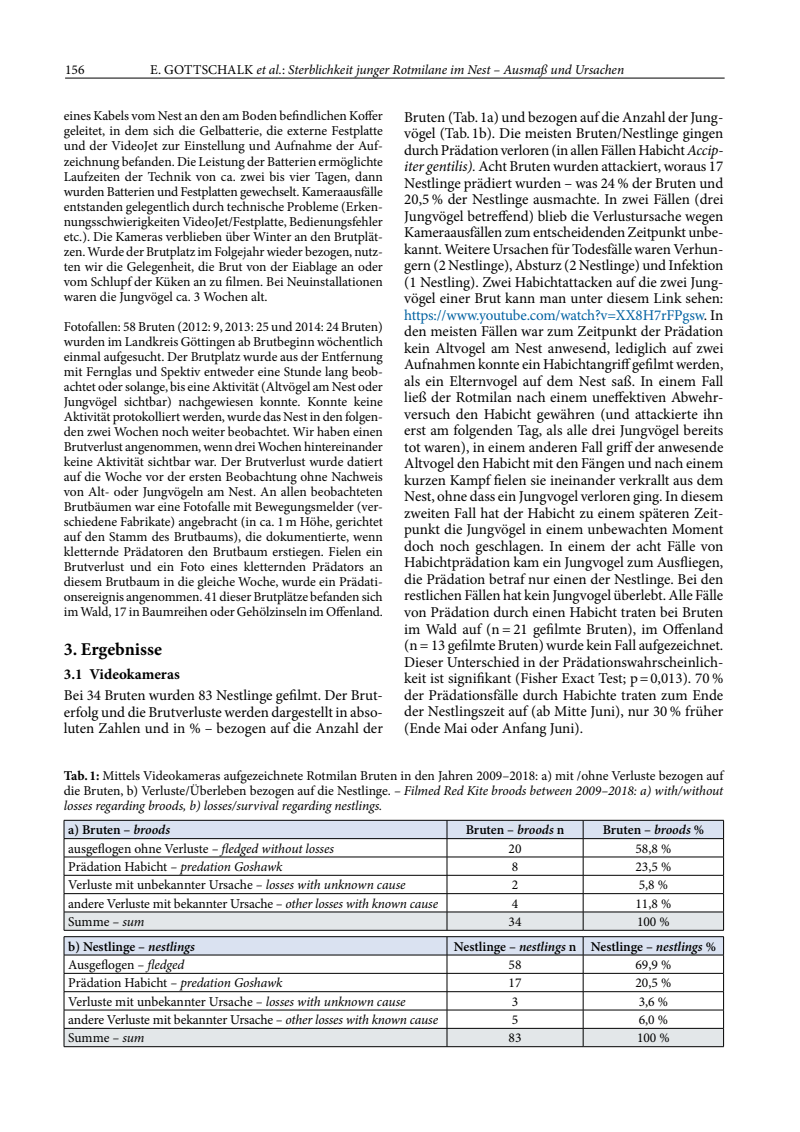
<style>
.page{position:relative;width:800px;height:1132px;background:#fff}
.page>*{position:absolute;margin:0;border:0;box-sizing:border-box;transform-origin:0 0}
.Titel_1{font:700 18px "Minion Pro";color:#000}
.Grundschrift_ohne_Ei{font:15px/16.5px "Minion Pro";letter-spacing:-.005em;color:#000;text-align:justify}
.Titel_2_nach_Titel_1{font:700 15px "Minion Pro";color:#000}
.Material_ohne_Einz{font:13.5px/15px "Minion Pro";letter-spacing:-.01em;color:#000;text-align:justify}
.Material_mit_Einz{font:13.5px/15px "Minion Pro";letter-spacing:-.005em;color:#000;text-align:justify}
.Tabelle{font:13.5px "Minion Pro";color:#000}
.Legende{font:13.5px/15px "Minion Pro";color:#000;text-align:justify}
.Tabelle-2{font:italic 13.5px "Minion Pro";letter-spacing:-.01em;color:#000}
.Tabelle-3{font:600 13.5px "Minion Pro";letter-spacing:-.005em;color:#000}
.s1{font-style:normal}
.s2{font-style:italic}
.s3{color:#0061a1}
.s4{font-weight:700}
</style>
<div class="page">
<hr style="left:65px;top:78px;width:659px;height:1px;background:#000">
<hr style="left:64px;top:819px;width:383px;height:1px;background:#000">
<hr style="left:447px;top:819px;width:136px;height:1px;background:#000">
<hr style="left:583px;top:819px;width:140px;height:1px;background:#000">
<svg style="left:64px;top:820px;width:660px;height:110px"></svg>
<hr style="left:64px;top:929px;width:383px;height:1px;background:#000">
<hr style="left:447px;top:929px;width:136px;height:1px;background:#000">
<hr style="left:583px;top:929px;width:140px;height:1px;background:#000">
<svg style="left:64px;top:936px;width:660px;height:110px"></svg>
<hr style="left:64px;top:1046px;width:383px;height:1px;background:#000">
<hr style="left:447px;top:1046px;width:136px;height:1px;background:#000">
<hr style="left:583px;top:1046px;width:140px;height:1px;background:#000">
<p class="Material_ohne_Einz" style="left:65px;top:62px;width:21px">156</p>
<p class="Tabelle-2" style="left:150px;top:60px;width:475px"><span class="s1">E. GOTTSCHALK</span> et al.<span class="s1">:</span> Sterblichkeit junger Rotmilane im Nest – Ausmaß und Ursachen</p>
<p class="Material_mit_Einz" style="left:64px;top:109px;width:320px">eines Kabels vom Nest an den am Boden befindlichen Koffer geleitet, in dem sich die Gelbatterie, die externe Festplatte und der VideoJet zur Einstellung und Aufnahme der Auf&shy;zeichnung befanden. Die Leistung der Batterien ermöglichte Laufzeiten der Technik von ca. zwei bis vier Tagen, dann wurden Batterien und Festplatten gewechselt. Kameraausfälle entstanden gelegentlich durch technische Probleme (Erken&shy;nungsschwierigkeiten VideoJet/Festplatte, Bedienungsfehler etc.). Die Kameras verblieben über Winter an den Brutplät&shy;zen. Wurde der Brutplatz im Folgejahr wieder bezogen, nutz&shy;ten wir die Gelegenheit, die Brut von der Eiablage an oder vom Schlupf der Küken an zu filmen. Bei Neuinstallationen waren die Jungvögel ca. 3 Wochen alt.</p>
<p class="Material_ohne_Einz" style="left:64px;top:319px;width:320px">Fotofallen: 58 Bruten (2012: 9, 2013: 25 und 2014: 24 Bruten) wurden im Landkreis Göttingen ab Brutbeginn wöchentlich einmal aufgesucht. Der Brutplatz wurde aus der Entfernung mit Fernglas und Spektiv entweder eine Stunde lang beob&shy;achtet oder solange, bis eine Aktivität (Altvögel am Nest oder Jungvögel sichtbar) nachgewiesen konnte. Konnte keine Aktivität protokolliert werden, wurde das Nest in den folgen&shy;den zwei Wochen noch weiter beobachtet. Wir haben einen Brutverlust angenommen, wenn drei Wochen hintereinander keine Aktivität sichtbar war. Der Brutverlust wurde datiert auf die Woche vor der ersten Beobachtung ohne Nachweis von Alt- oder Jungvögeln am Nest. An allen beobachteten Brutbäumen war eine Fotofalle mit Bewegungsmelder (ver&shy;schiedene Fabrikate) angebracht (in ca. 1m Höhe, gerichtet auf den Stamm des Brutbaums), die dokumentierte, wenn kletternde Prädatoren den Brutbaum erstiegen. Fielen ein Brutverlust und ein Foto eines kletternden Prädators an diesem Brutbaum in die gleiche Woche, wurde ein Prädati&shy;onsereignis angenommen. 41 dieser Brutplätze befanden sich im Wald, 17 in Baumreihen oder Gehölzinseln im Offenland.</p>
<h2 class="Titel_1" style="left:64px;top:636px;width:100px">3. Ergebnisse</h2>
<h3 class="Titel_2_nach_Titel_1" style="left:64px;top:663px;width:117px">3.1 Videokameras</h3>
<p class="Grundschrift_ohne_Ei" style="left:64px;top:687px;width:320px">Bei 34 Bruten wurden 83 Nestlinge gefilmt. Der Brut&shy;erfolg und die Brutverluste werden dargestellt in abso&shy;luten Zahlen und in % – bezogen auf die Anzahl der</p>
<p class="Grundschrift_ohne_Ei" style="left:404px;top:108px;width:321px">Bruten (Tab. 1a) und bezogen auf die Anzahl der Jung&shy;vögel (Tab. 1b). Die meisten Bruten/Nestlinge gingen durch Prädation verloren (in allen Fällen Habicht <span class="s2">Accip&shy;iter gentilis).</span> Acht Bruten wurden attackiert, woraus 17<br>Nestlinge prädiert wurden – was 24 % der Bruten und 20,5 % der Nestlinge ausmachte. In zwei Fällen (drei Jungvögel betreffend) blieb die Verlustursache wegen Kameraausfällen zum entscheidenden Zeitpunkt unbe&shy;kannt. Weitere Ursachen für Todesfälle waren Verhun&shy;gern (2 Nestlinge), Absturz (2 Nestlinge) und Infektion (1 Nestling). Zwei Habichtattacken auf die zwei Jung&shy;vögel einer Brut kann man unter diesem Link sehen: <span class="s3">https://www.youtube.com/watch?v=XX8H7rFPgsw</span>. In den meisten Fällen war zum Zeitpunkt der Prädation kein Altvogel am Nest anwesend, lediglich auf zwei Aufnahmen konnte ein Habichtangriff gefilmt werden, als ein Elternvogel auf dem Nest saß. In einem Fall ließ der Rotmilan nach einem uneffektiven Abwehr&shy;versuch den Habicht gewähren (und attackierte ihn erst am folgenden Tag, als alle drei Jungvögel bereits tot waren), in einem anderen Fall griff der anwesende Altvogel den Habicht mit den Fängen und nach einem kurzen Kampf fielen sie ineinander verkrallt aus dem Nest, ohne dass ein Jungvogel verloren ging. In diesem zweiten Fall hat der Habicht zu einem späteren Zeit&shy;punkt die Jungvögel in einem unbewachten Moment doch noch geschlagen. In einem der acht Fälle von Habichtprädation kam ein Jungvogel zum Ausfliegen, die Prädation betraf nur einen der Nestlinge. Bei den restlichen Fällen hat kein Jungvogel überlebt. Alle Fälle von Prädation durch einen Habicht traten bei Bruten im Wald auf (n = 21 gefilmte Bruten), im Offenland (n = 13 gefilmte Bruten) wurde kein Fall aufgezeichnet.<br>Dieser Unterschied in der Prädationswahrscheinlich&shy;keit ist signifikant (Fisher Exact Test; p=0,013). 70 % der Prädationsfälle durch Habichte traten zum Ende der Nestlingszeit auf (ab Mitte Juni), nur 30 % früher (Ende Mai oder Anfang Juni).</p>
<p class="Legende" style="left:64px;top:767px;width:662px"><span class="s4">Tab. 1:</span> Mittels Videokameras aufgezeichnete Rotmilan Bruten in den Jahren 2009–2018: a) mit /ohne Verluste bezogen auf die Bruten, b) Verluste/Überleben bezogen auf die Nestlinge. <span class="s2">– Filmed Red Kite broods between 2009–2018: a) with/without losses regarding broods, b) losses/survival regarding nestlings.</span></p>
<p class="Tabelle-3" style="left:68px;top:820px;width:103px">a) Bruten – <span class="s2">broods</span></p>
<p class="Tabelle-3" style="left:465px;top:820px;width:100px">Bruten – <span class="s2">broods</span> n</p>
<p class="Tabelle-3" style="left:602px;top:820px;width:103px">Bruten – <span class="s2">broods</span> %</p>
<p class="Tabelle" style="left:68px;top:839px;width:267px">ausgeflogen ohne Verluste <span class="s2">– fledged without losses</span></p>
<p class="Tabelle" style="left:508px;top:839px;width:14px">20</p>
<p class="Tabelle" style="left:635px;top:839px;width:37px">58,8 %</p>
<p class="Tabelle-2" style="left:68px;top:857px;width:216px"><span class="s1">Prädation Habicht</span> – predation Goshawk</p>
<p class="Tabelle" style="left:511px;top:857px;width:8px">8</p>
<p class="Tabelle" style="left:635px;top:857px;width:37px">23,5 %</p>
<p class="Tabelle" style="left:68px;top:875px;width:339px">Verluste mit unbekannter Ursache <span class="s2">– losses with unknown cause</span></p>
<p class="Tabelle" style="left:511px;top:875px;width:8px">2</p>
<p class="Tabelle" style="left:638px;top:875px;width:31px">5,8 %</p>
<p class="Tabelle" style="left:68px;top:894px;width:371px">andere Verluste mit bekannter Ursache <span class="s2">– other losses with known cause</span></p>
<p class="Tabelle" style="left:511px;top:894px;width:8px">4</p>
<p class="Tabelle" style="left:635px;top:894px;width:37px">11,8 %</p>
<p class="Tabelle" style="left:68px;top:912px;width:78px">Summe <span class="s2">– sum</span></p>
<p class="Tabelle" style="left:508px;top:912px;width:14px">34</p>
<p class="Tabelle" style="left:637px;top:912px;width:34px">100 %</p>
<p class="Tabelle-3" style="left:68px;top:936px;width:128px">b) Nestlinge – <span class="s2">nestlings</span></p>
<p class="Tabelle-3" style="left:454px;top:936px;width:124px">Nestlinge – <span class="s2">nestlings</span> n</p>
<p class="Tabelle-3" style="left:590px;top:936px;width:127px">Nestlinge – <span class="s2">nestlings</span> %</p>
<p class="Tabelle" style="left:68px;top:955px;width:118px">Ausgeflogen <span class="s2">– fledged</span></p>
<p class="Tabelle" style="left:508px;top:955px;width:14px">58</p>
<p class="Tabelle" style="left:635px;top:955px;width:37px">69,9 %</p>
<p class="Tabelle-2" style="left:68px;top:973px;width:216px"><span class="s1">Prädation Habicht</span> – predation Goshawk</p>
<p class="Tabelle" style="left:508px;top:973px;width:14px">17</p>
<p class="Tabelle" style="left:635px;top:973px;width:37px">20,5 %</p>
<p class="Tabelle" style="left:68px;top:992px;width:339px">Verluste mit unbekannter Ursache <span class="s2">– losses with unknown cause</span></p>
<p class="Tabelle" style="left:511px;top:992px;width:8px">3</p>
<p class="Tabelle" style="left:638px;top:992px;width:31px">3,6 %</p>
<p class="Tabelle" style="left:68px;top:1010px;width:371px">andere Verluste mit bekannter Ursache <span class="s2">– other losses with known cause</span></p>
<p class="Tabelle" style="left:511px;top:1010px;width:8px">5</p>
<p class="Tabelle" style="left:638px;top:1010px;width:31px">6,0 %</p>
<p class="Tabelle" style="left:68px;top:1028px;width:78px">Summe <span class="s2">– sum</span></p>
<p class="Tabelle" style="left:508px;top:1028px;width:14px">83</p>
<p class="Tabelle" style="left:637px;top:1028px;width:34px">100 %</p>
</div>
